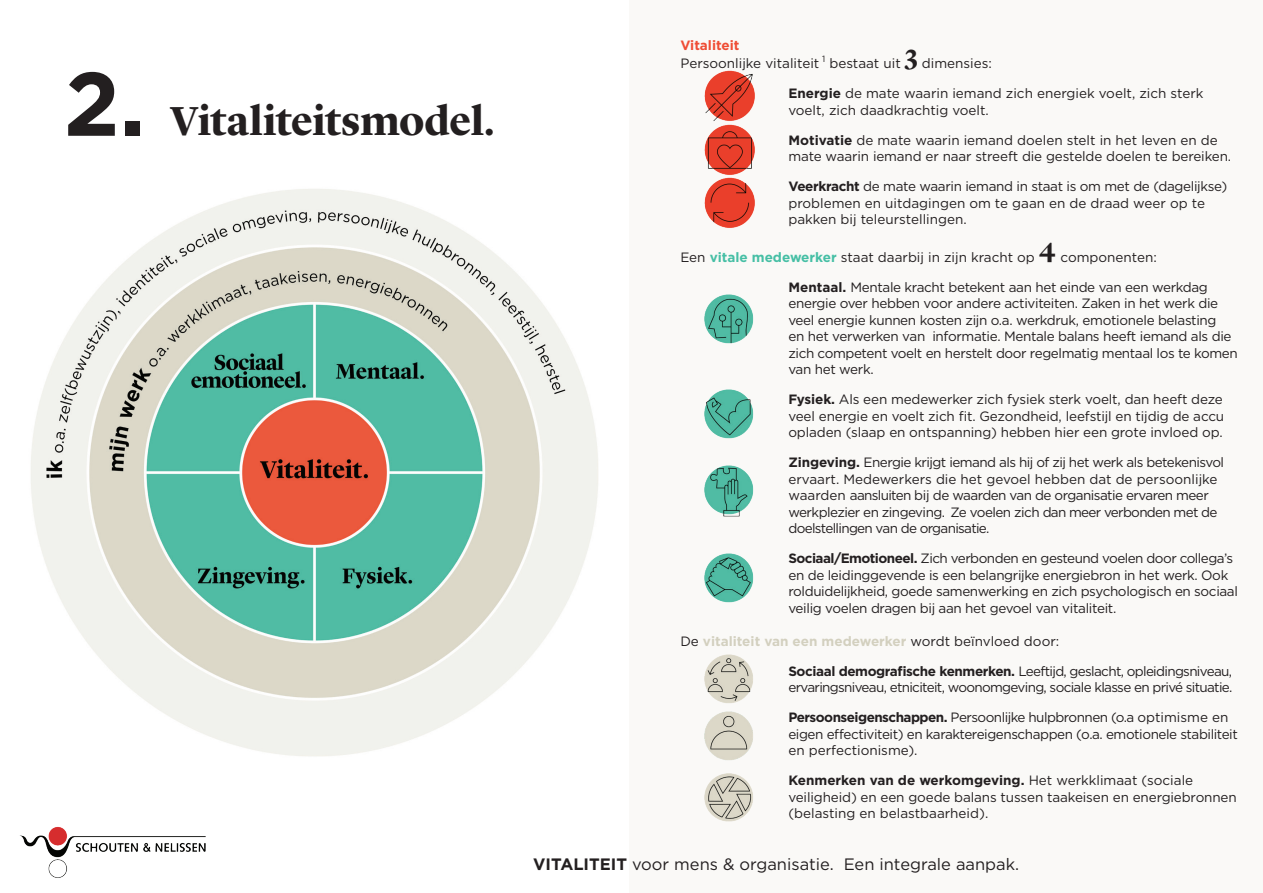
<style>
.page{position:relative;width:1263px;height:893px;background:#fff}
.page>*{position:absolute;margin:0;border:0;box-sizing:border-box;transform-origin:0 0}
.t1{font:700 42px "Lyon Display";letter-spacing:-.01em;color:#231f20}
.t2{font:16.5px "Gotham";color:#231f20}
.t3{font:13.5px/16.5px "Gotham";letter-spacing:-.025em;color:#231f20}
.t4{font:13.5px/16.5px "Gotham";color:#231f20}
.t5{font:13.5px/16.5px "Gotham";letter-spacing:-.05em;color:#231f20}
.t6{font:700 13.5px "Gotham";color:#d3d0bf}
.s1{font-family:"Gotham";font-size:90px}
.s2{font-weight:700;color:#ef4d35}
.s3{font-weight:700}
.s4{font-weight:700;color:#46bfa5}
.s5{font-weight:400;color:#231f20}
</style>
<div class="page">
<div style="left:629px;top:0;width:634px;height:893px;background:#faf9f7"></div>
<img style="left:704px;top:389px;width:50px;height:50px">
<img style="left:704px;top:553px;width:50px;height:50px">
<img style="left:704px;top:294px;width:50px;height:50px">
<img style="left:704px;top:465px;width:50px;height:52px">
<img style="left:704px;top:138px;width:51px;height:27px">
<img style="left:704px;top:165px;width:51px;height:63px">
<img style="left:704px;top:70px;width:51px;height:68px">
<img style="left:31px;top:189px;width:567px;height:567px">
<img style="left:20px;top:827px;width:186px;height:51px">
<img style="left:704px;top:654px;width:49px;height:44px">
<img style="left:704px;top:698px;width:49px;height:62px">
<img style="left:704px;top:773px;width:49px;height:49px">
<h1 class="t1" style="left:64px;top:90px;width:433px"><span class="s1">2.</span> Vitaliteitsmodel.</h1>
<p class="t4" style="left:680px;top:36px;width:313px;line-height:18px"><span class="s2">Vitaliteit<br></span>Persoonlijke vitaliteit <sup>1</sup> bestaat uit <sup>3</sup> dimensies:</p>
<p class="t4" style="left:788px;top:85px;width:417px"><span class="s3">Energie</span> de mate waarin iemand zich energiek voelt, zich sterk voelt, zich daadkrachtig voelt.</p>
<p class="t3" style="left:788px;top:131px;width:444px"><span class="s3">Motivatie</span> de mate waarin iemand doelen stelt in het leven en de mate waarin iemand er naar streeft die gestelde doelen te bereiken.</p>
<p class="t4" style="left:788px;top:178px;width:440px"><span class="s3">Veerkracht</span> de mate waarin iemand in staat is om met de (dagelijkse) problemen en uitdagingen om te gaan en de draad weer op te pakken bij teleurstellingen.</p>
<p class="t4" style="left:680px;top:248px;width:478px">Een <span class="s4">vitale medewerker</span> staat daarbij in zijn kracht op <sup>4</sup> componenten:</p>
<p class="t3" style="left:788px;top:278px;width:451px"><span class="s3">Mentaal.</span> Mentale kracht betekent aan het einde van een werkdag energie over hebben voor andere activiteiten. Zaken in het werk die veel energie kunnen kosten zijn o.a. werkdruk, emotionele belasting<br>en het verwerken van informatie. Mentale balans heeft iemand als die zich competent voelt en herstelt door regelmatig mentaal los te komen van het werk.</p>
<p class="t3" style="left:788px;top:391px;width:437px;text-align:justify"><span class="s3">Fysiek.</span> Als een medewerker zich fysiek sterk voelt, dan heeft deze veel energie en voelt zich fit. Gezondheid, leefstijl en tijdig de accu opladen (slaap en ontspanning) hebben hier een grote invloed op.</p>
<p class="t3" style="left:788px;top:454px;width:437px"><span class="s3">Zingeving.</span> Energie krijgt iemand als hij of zij het werk als betekenisvol ervaart. Medewerkers die het gevoel hebben dat de persoonlijke waarden aansluiten bij de waarden van de organisatie ervaren meer werkplezier en zingeving. Ze voelen zich dan meer verbonden met de doelstellingen van de organisatie.</p>
<p class="t3" style="left:788px;top:550px;width:451px"><span class="s3">Sociaal/Emotioneel.</span> Zich verbonden en gesteund voelen door collega’s en de leidinggevende is een belangrijke energiebron in het werk. Ook rolduidelijkheid, goede samenwerking en zich psychologisch en sociaal veilig voelen dragen bij aan het gevoel van vitaliteit.</p>
<p class="t6" style="left:680px;top:632px;width:380px"><span class="s5">De</span> vitaliteit van een medewerker <span class="s5">wordt beïnvloed door:</span></p>
<p class="t5" style="left:788px;top:662px;width:445px"><span class="s3">Sociaal demografische kenmerken.</span> Leeftijd, geslacht, opleidingsniveau, ervaringsniveau, etniciteit, woonomgeving, sociale klasse en privé situatie.</p>
<p class="t3" style="left:788px;top:709px;width:451px"><span class="s3">Persoonseigenschappen.</span> Persoonlijke hulpbronnen (o.a optimisme en eigen effectiviteit) en karaktereigenschappen (o.a. emotionele stabiliteit en perfectionisme).</p>
<p class="t3" style="left:788px;top:772px;width:450px"><span class="s3">Kenmerken van de werkomgeving.</span> Het werkklimaat (sociale veiligheid) en een goede balans tussen taakeisen en energiebronnen (belasting en belastbaarheid).</p>
<p class="t2" style="left:533px;top:853px;width:487px"><span class="s3">VITALITEIT</span> voor mens &amp; organisatie. Een integrale aanpak.</p>
</div>
